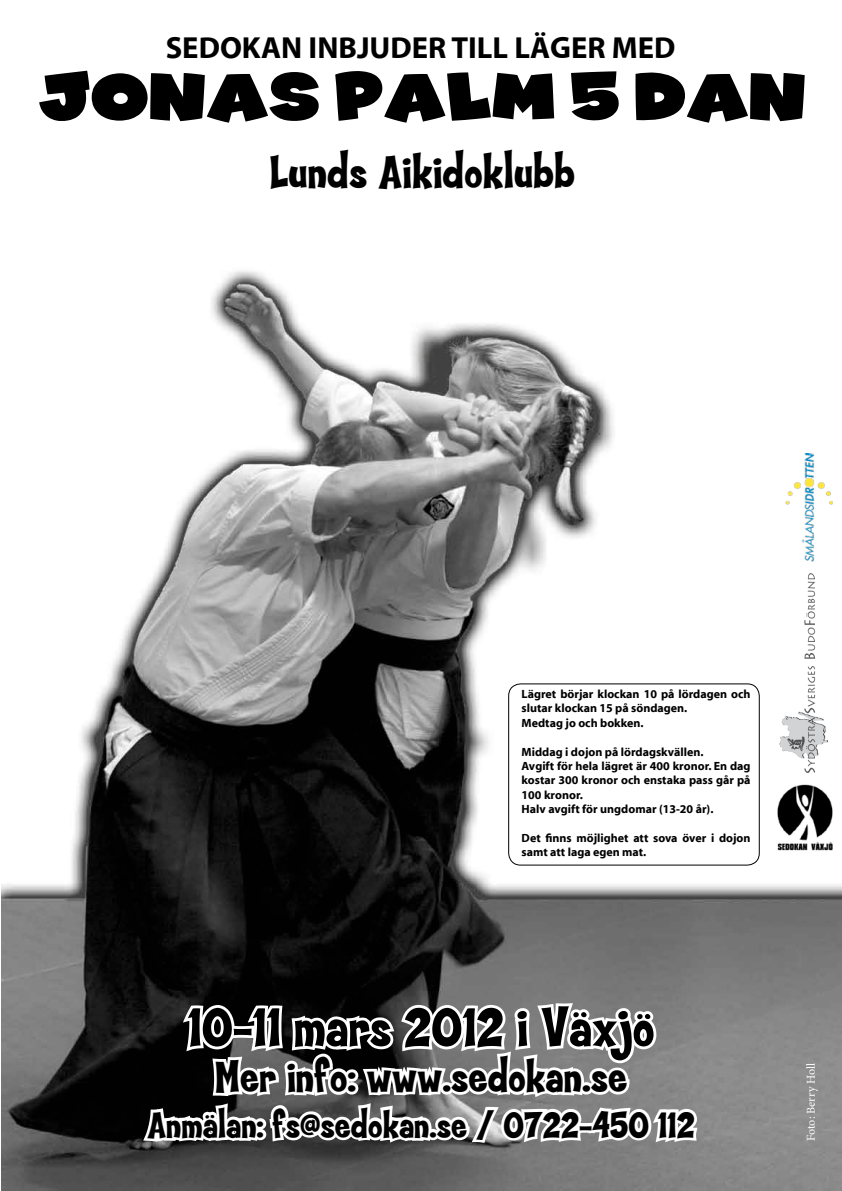
<style>
.page{position:relative;width:842px;height:1191px;background:#fff}
.page>*{position:absolute;margin:0;border:0;box-sizing:border-box;transform-origin:0 0}
.t1{font:900 67.9px "Coop";color:#000}
.t2{font:800 57.2px "Coop";color:#000}
.t3{font:800 48.2px "Coop";color:#000}
.t4{font:800 45.7px "Coop";color:#000}
.t5{font:800 38.1px "Coop";color:#000}
.t6{font:700 30.6px "Myriad";color:#000}
.t7{font:700 12px/14.4px "Myriad";color:#000}
.t8{font:12px "Minion Pro";letter-spacing:-.005em;color:#fff}
</style>
<div class="page">
<img style="left:2px;top:271px;width:840px;height:919px">
<svg style="left:139px;top:1000px;width:562px;height:146px"></svg>
<img style="left:785px;top:454px;width:48px;height:107px">
<img style="left:779px;top:573px;width:49px;height:200px">
<div style="left:508px;top:683px;width:252px;height:182px;border:1px solid #000;border-radius:12px"></div>
<img style="left:775px;top:782px;width:60px;height:72px">
<h3 class="t6" style="left:166px;top:32px;width:511px">sedokan inbjuder till läger med</h3>
<h1 class="t1" style="left:38px;top:50px;width:769px">JONAS PALM 5 dan</h1>
<h3 class="t3" style="left:269px;top:145px;width:307px">Lunds Aikidoklubb</h3>
<p class="t7" style="left:522px;top:687px;width:230px">Lägret börjar klockan 10 på lördagen och slutar klockan 15 på söndagen.<br>Medtag jo och bokken.</p>
<p class="t7" style="left:522px;top:745px;width:230px">Middag i dojon på lördagskvällen.<br>Avgift för hela lägret är 400 kronor. En dag kostar 300 kronor och enstaka pass går på 100 kronor.<br>Halv avgift för ungdomar (13-20 år).</p>
<p class="t7" style="left:522px;top:831px;width:230px">Det finns möjlighet att sova över i dojon samt att laga egen mat.</p>
<h2 class="t2" style="left:188px;top:996px;width:468px">10-11 mars 2012 i Växjö</h2>
<h3 class="t4" style="left:215px;top:1051px;width:414px">Mer info: www.sedokan.se</h3>
<h3 class="t5" style="left:147px;top:1104px;width:549px">Anmälan: fs@sedokan.se / 0722-450 112</h3>
<p class="t8" style="left:803px;top:1141px;width:80px;rotate:-90deg">Foto: Berry Holl</p>
</div>
